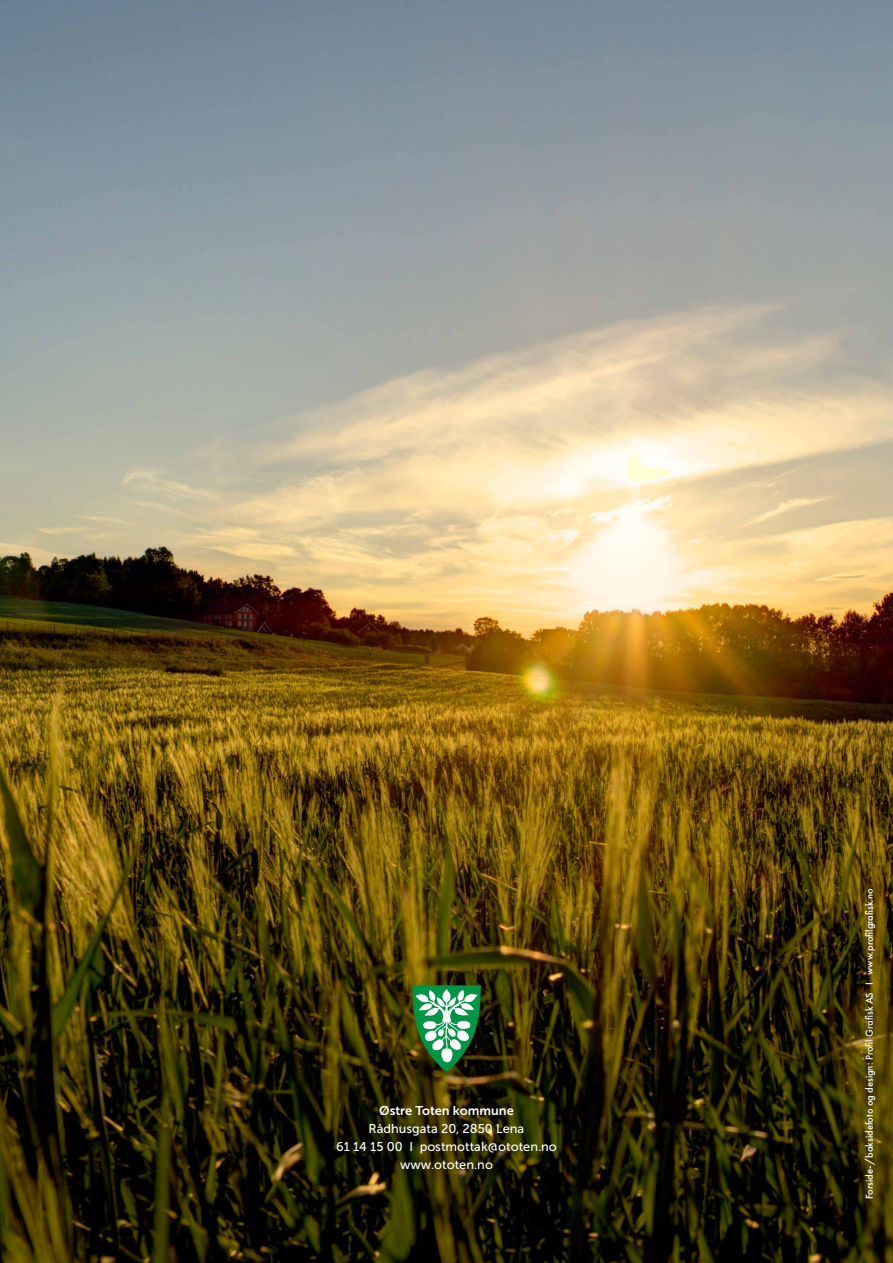
<style>
.page{position:relative;width:893px;height:1263px;background:#fff}
.page>*{position:absolute;margin:0;border:0;box-sizing:border-box;transform-origin:0 0}
.t1{font:12.75px/18px "Museo Sans 500";color:#fff;text-align:center}
.t2{font:12.75px "Museo Sans 700";color:#fff}
.t3{font:500 10.5px "Futura PT";color:#fff}
</style>
<div class="page">
<img style="left:0;top:0;width:893px;height:1263px">
<svg style="left:411px;top:985px;width:71px;height:87px"></svg>
<p class="t2" style="left:379px;top:1103px;width:136px">Østre Toten kommune</p>
<p class="t1" style="left:336px;top:1120px;width:222px">Rådhusgata 20, 2850 Lena<br>61 14 15 00 I postmottak@ototen.no www.ototen.no</p>
<p class="t3" style="left:863px;top:1199px;width:312px;rotate:-90deg">Forside-/baksidefoto og design: Profil Grafisk AS I www.profilgrafisk.no</p>
</div>
